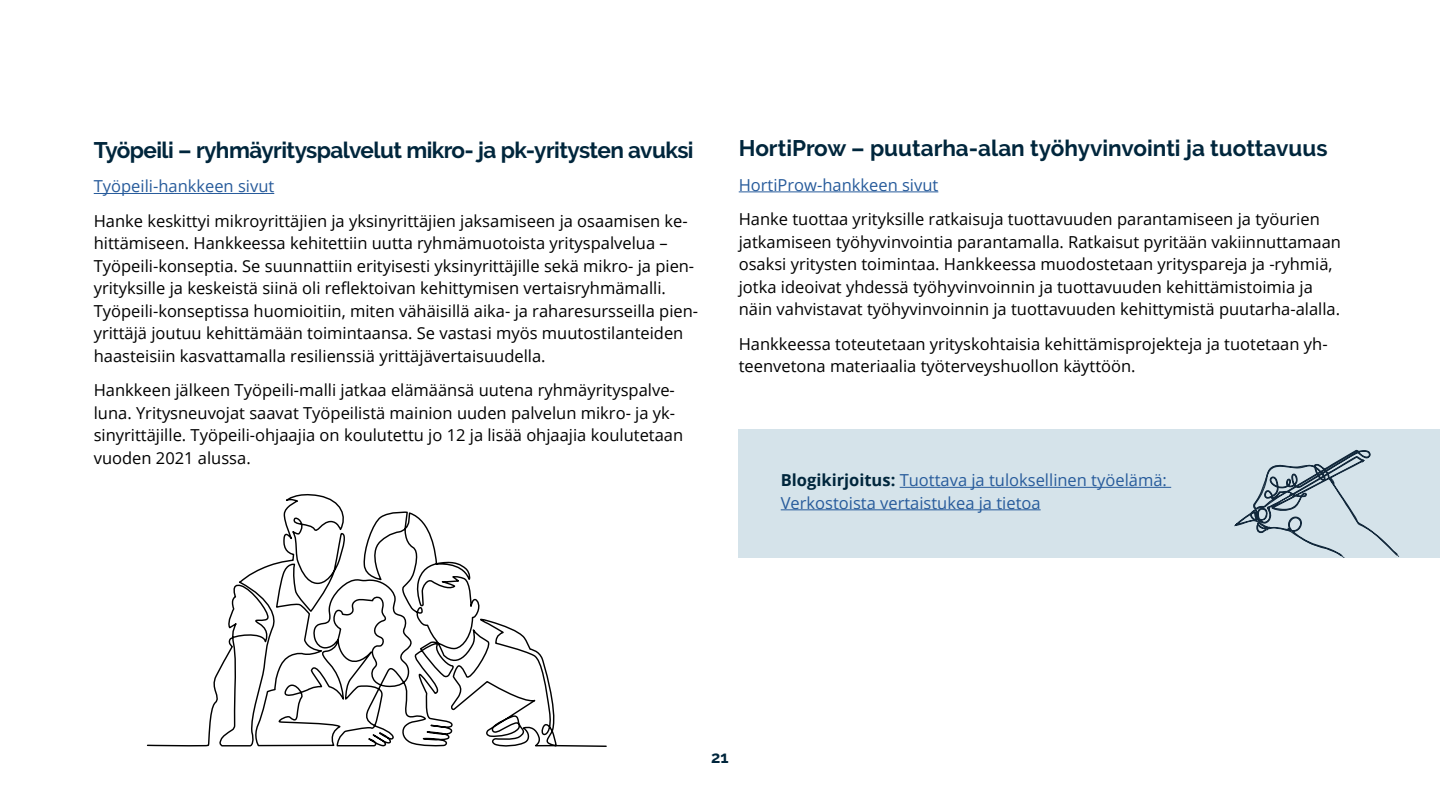
<style>
.page{position:relative;width:1440px;height:810px;background:#fff}
.page>*{position:absolute;margin:0;border:0;box-sizing:border-box;transform-origin:0 0}
.Väliotsikko_2{font:700 22.5px "Raleway";letter-spacing:-.025em;color:#00263c}
.Väliotsikko_2-2{font:700 22.5px "Raleway";color:#00263c}
.Leipis_oikea{font:16.5px/22.5px "Open Sans";color:#000}
.Leipis_oikea-2{font:16.5px/22.5px "Open Sans";color:#275b9b}
.t1{font:700 16.5px "Raleway";color:#00263c}
.s1{font-weight:700;color:#00263c}
</style>
<div class="page">
<div style="left:739px;top:430px;width:701px;height:128px;background:#d5e3ea"></div>
<svg style="left:1234px;top:450px;width:165px;height:108px"></svg>
<svg style="left:146px;top:494px;width:461px;height:253px"></svg>
<hr style="left:94px;top:193px;width:180px;height:1px;background:#275b9b">
<hr style="left:739px;top:191px;width:199px;height:1px;background:#275b9b">
<hr style="left:900px;top:487px;width:271px;height:1px;background:#275b9b">
<hr style="left:781px;top:509px;width:260px;height:1px;background:#275b9b">
<h3 class="Väliotsikko_2" style="left:94px;top:137px;width:601px">Työpeili – ryhmäyrityspalvelut mikro- ja pk-yritysten avuksi</h3>
<p class="Leipis_oikea-2" style="left:94px;top:175px;width:182px">Työpeili-hankkeen sivut</p>
<p class="Leipis_oikea" style="left:94px;top:209px;width:606px">Hanke keskittyi mikroyrittäjien ja yksinyrittäjien jaksamiseen ja osaamisen ke&shy;hittämiseen. Hankkeessa kehitettiin uutta ryhmämuotoista yrityspalvelua – Työpeili-konseptia. Se suunnattiin erityisesti yksinyrittäjille sekä mikro- ja pien&shy;yrityksille ja keskeistä siinä oli reflektoivan kehittymisen vertaisryhmämalli.<br>Työpeili-konseptissa huomioitiin, miten vähäisillä aika- ja raharesursseilla pien&shy;yrittäjä joutuu kehittämään toimintaansa. Se vastasi myös muutostilanteiden haasteisiin kasvattamalla resilienssiä yrittäjävertaisuudella.</p>
<p class="Leipis_oikea" style="left:94px;top:379px;width:591px">Hankkeen jälkeen Työpeili-malli jatkaa elämäänsä uutena ryhmäyrityspalve&shy;luna. Yritysneuvojat saavat Työpeilistä mainion uuden palvelun mikro- ja yk&shy;sinyrittäjille. Työpeili-ohjaajia on koulutettu jo 12 ja lisää ohjaajia koulutetaan vuoden 2021 alussa.</p>
<h3 class="Väliotsikko_2-2" style="left:739px;top:135px;width:590px">HortiProw – puutarha-alan työhyvinvointi ja tuottavuus</h3>
<p class="Leipis_oikea-2" style="left:739px;top:173px;width:201px">HortiProw-hankkeen sivut</p>
<p class="Leipis_oikea" style="left:739px;top:207px;width:604px">Hanke tuottaa yrityksille ratkaisuja tuottavuuden parantamiseen ja työurien jatkamiseen työhyvinvointia parantamalla. Ratkaisut pyritään vakiinnuttamaan osaksi yritysten toimintaa. Hankkeessa muodostetaan yrityspareja ja -ryhmiä, jotka ideoivat yhdessä työhyvinvoinnin ja tuottavuuden kehittämistoimia ja näin vahvistavat työhyvinvoinnin ja tuottavuuden kehittymistä puutarha-alalla.</p>
<p class="Leipis_oikea" style="left:739px;top:332px;width:590px">Hankkeessa toteutetaan yrityskohtaisia kehittämisprojekteja ja tuotetaan yh&shy;teenvetona materiaalia työterveyshuollon käyttöön.</p>
<p class="Leipis_oikea-2" style="left:781px;top:468px;width:388px"><span class="s1">Blogikirjoitus:</span> Tuottava ja tuloksellinen työelämä:<br>Verkostoista vertaistukea ja tietoa</p>
<p class="t1" style="left:711px;top:747px;width:19px">21</p>
</div>
